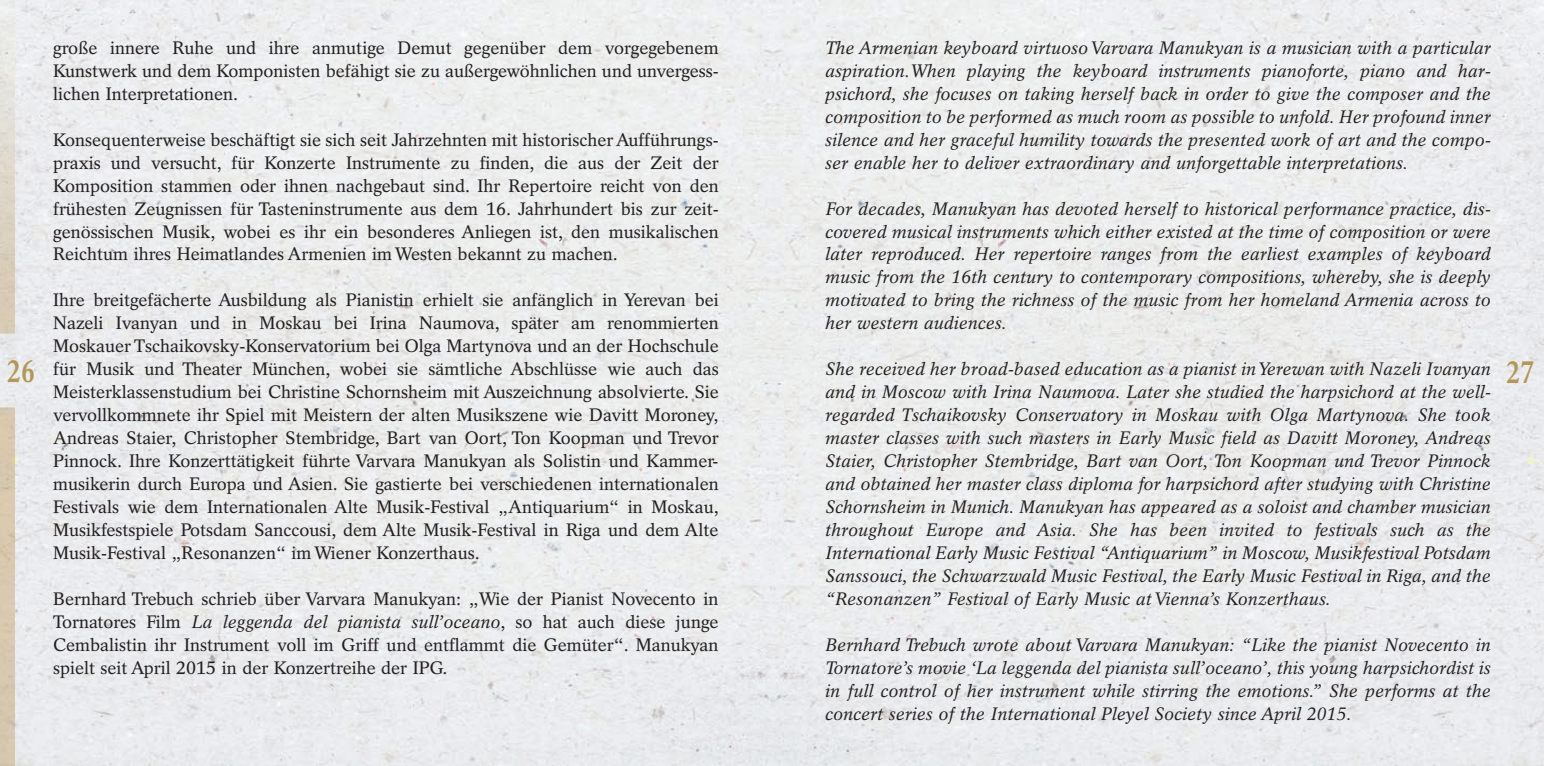
<style>
.page{position:relative;width:1544px;height:766px;background:#fff}
.page>*{position:absolute;margin:0;border:0;box-sizing:border-box;transform-origin:0 0}
.t1{font:700 31.5px "Rotation LT Std";color:#b39758;scale:.8 1}
.t2{font:italic 18px/22.9px "Rotation LT Std";color:#231f20;text-align:justify}
.t3{font:18px/22.9px "Rotation LT Std";color:#231f20;text-align:justify}
.s1{font-style:italic}
</style>
<div class="page">
<img style="left:772px;top:0;width:771px;height:765px">
<div style="left:0;top:0;width:772px;height:765px;background:#ececed"></div>
<p class="t3" style="left:53px;top:38px;width:667px">große innere Ruhe und ihre anmutige Demut gegenüber dem vorgegebenem Kunstwerk und dem Komponisten befähigt sie zu außergewöhnlichen und unvergess&shy;lichen Interpretationen.</p>
<p class="t3" style="left:53px;top:129px;width:667px">Konsequenterweise beschäftigt sie sich seit Jahrzehnten mit historischer Aufführungs&shy;praxis und versucht, für Konzerte Instrumente zu finden, die aus der Zeit der Komposition stammen oder ihnen nachgebaut sind. Ihr Repertoire reicht von den frühesten Zeugnissen für Tasteninstrumente aus dem 16. Jahrhundert bis zur zeit&shy;genössischen Musik, wobei es ihr ein besonderes Anliegen ist, den musikalischen Reichtum ihres Heimatlandes Armenien im Westen bekannt zu machen.</p>
<p class="t3" style="left:53px;top:290px;width:667px">Ihre breitgefächerte Ausbildung als Pianistin erhielt sie anfänglich in Yerevan bei Nazeli Ivanyan und in Moskau bei Irina Naumova, später am renommierten Moskauer Tschaikovsky-Konservatorium bei Olga Martynova und an der Hochschule für Musik und Theater München, wobei sie sämtliche Abschlüsse wie auch das Meisterklassenstudium bei Christine Schornsheim mit Auszeichnung absolvierte. Sie vervollkommnete ihr Spiel mit Meistern der alten Musikszene wie Davitt Moroney, Andreas Staier, Christopher Stembridge, Bart van Oort, Ton Koopman und Trevor Pinnock. Ihre Konzerttätigkeit führte Varvara Manukyan als Solistin und Kammer&shy;musikerin durch Europa und Asien. Sie gastierte bei verschiedenen internationalen Festivals wie dem Internationalen Alte Musik-Festival „Antiquarium“ in Moskau, Musikfestspiele Potsdam Sanccousi, dem Alte Musik-Festival in Riga und dem Alte Musik-Festival „Resonanzen“ im Wiener Konzerthaus.</p>
<p class="t3" style="left:53px;top:588px;width:667px">Bernhard Trebuch schrieb über Varvara Manukyan: „Wie der Pianist Novecento in Tornatores Film <span class="s1">La leggenda del pianista sull’oceano</span>, so hat auch diese junge Cembalistin ihr Instrument voll im Griff und entflammt die Gemüter“. Manukyan spielt seit April 2015 in der Konzertreihe der IPG.</p>
<p class="t2" style="left:825px;top:38px;width:667px">The Armenian keyboard virtuoso Varvara Manukyan is a musician with a particular aspiration.When playing the keyboard instruments pianoforte, piano and har&shy;psichord, she focuses on taking herself back in order to give the composer and the composition to be performed as much room as possible to unfold. Her profound inner silence and her graceful humility towards the presented work of art and the compo&shy;ser enable her to deliver extraordinary and unforgettable interpretations.</p>
<p class="t2" style="left:825px;top:198px;width:667px">For decades, Manukyan has devoted herself to historical performance practice, dis&shy;covered musical instruments which either existed at the time of composition or were later reproduced. Her repertoire ranges from the earliest examples of keyboard music from the 16th century to contemporary compositions, whereby, she is deeply motivated to bring the richness of the music from her homeland Armenia across to her western audiences.</p>
<p class="t2" style="left:825px;top:359px;width:667px">She received her broad-based education as a pianist in Yerewan with Nazeli Ivanyan and in Moscow with Irina Naumova. Later she studied the harpsichord at the well&shy;regarded Tschaikovsky Conservatory in Moskau with Olga Martynova. She took master classes with such masters in Early Music field as Davitt Moroney, Andreas Staier, Christopher Stembridge, Bart van Oort, Ton Koopman und Trevor Pinnock and obtained her master class diploma for harpsichord after studying with Christine Schornsheim in Munich. Manukyan has appeared as a soloist and chamber musician throughout Europe and Asia. She has been invited to festivals such as the International Early Music Festival “Antiquarium” in Moscow, Musikfestival Potsdam Sanssouci, the Schwarzwald Music Festival, the Early Music Festival in Riga, and the “Resonanzen” Festival of Early Music at Vienna’s Konzerthaus.</p>
<p class="t2" style="left:825px;top:634px;width:667px">Bernhard Trebuch wrote about Varvara Manukyan: “Like the pianist Novecento in Tornatore’s movie ‘La leggenda del pianista sull’oceano’, this young harpsichordist is in full control of her instrument while stirring the emotions.” She performs at the concert series of the International Pleyel Society since April 2015.</p>
<h1 class="t1" style="left:7px;top:359px;width:37px">26</h1>
<h1 class="t1" style="left:1506px;top:360px;width:37px">27</h1>
</div>
